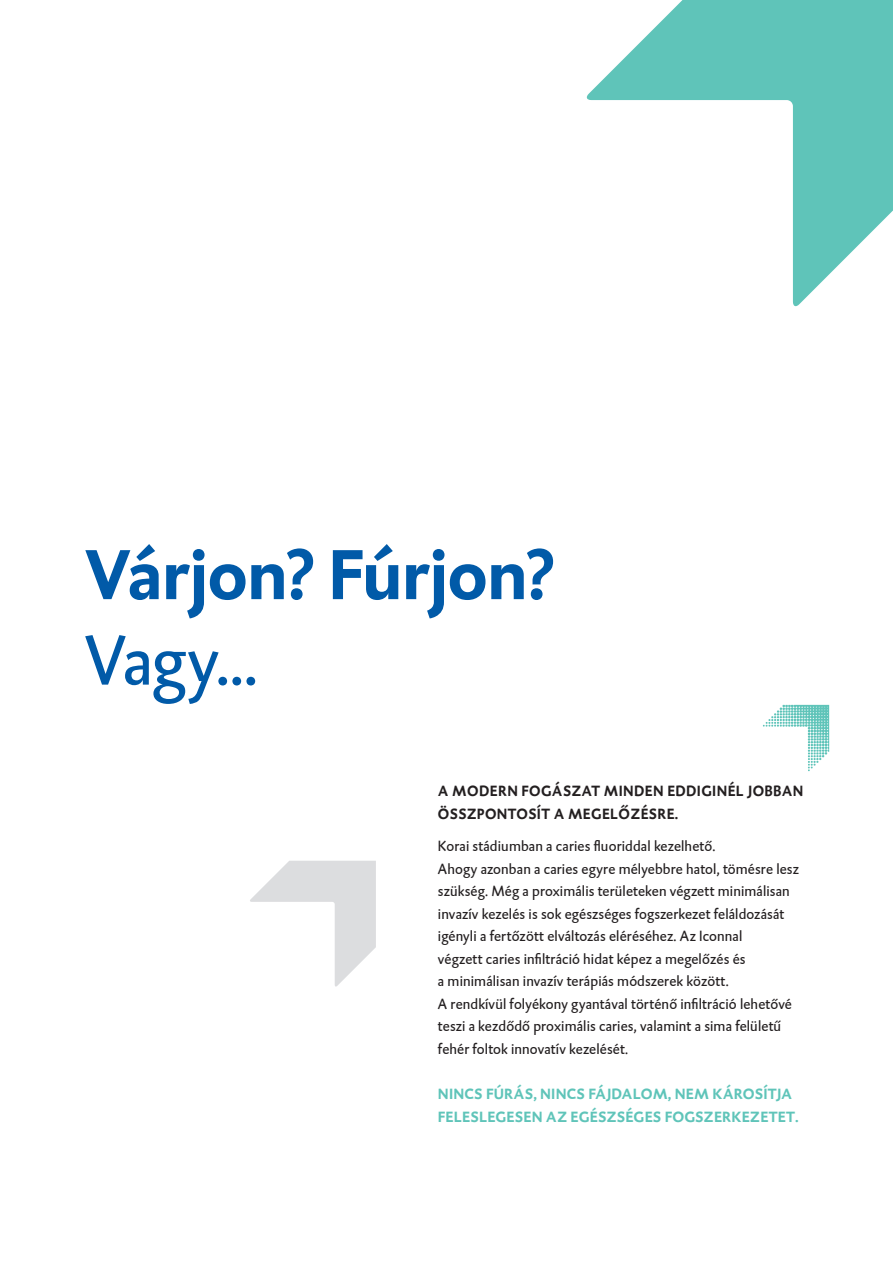
<style>
.page{position:relative;width:893px;height:1263px;background:#fff}
.page>*{position:absolute;margin:0;border:0;box-sizing:border-box;transform-origin:0 0}
.t1{font:700 72px "DTL Caspari Global";letter-spacing:-.015em;color:#015aa8}
.t2{font:72px "DTL Caspari Global";color:#015aa8}
.t3{font:15px/22.5px "DTL Caspari Global";letter-spacing:.01em;color:#231f20}
.t4{font:700 15px/22.5px "DTL Caspari Global";letter-spacing:.01em;color:#5fc4b9}
.t5{font:700 15px/22.5px "DTL Caspari Global";letter-spacing:.025em;color:#231f20}
</style>
<div class="page">
<svg style="left:586px;top:0;width:307px;height:307px"></svg>
<svg style="left:763px;top:705px;width:66px;height:66px"></svg>
<svg style="left:250px;top:861px;width:126px;height:126px"></svg>
<svg style="left:682px;top:0;width:211px;height:210px"></svg>
<h1 class="t1" style="left:85px;top:532px;width:470px">Várjon? Fúrjon?</h1>
<h1 class="t2" style="left:85px;top:618px;width:174px">Vagy...</h1>
<p class="t5" style="left:438px;top:780px;width:367px">A MODERN FOGÁSZAT MINDEN EDDIGINÉL JOBBAN<br>ÖSSZPONTOSÍT A MEGELŐZÉSRE.</p>
<p class="t3" style="left:438px;top:835px;width:363px">Korai stádiumban a caries fluoriddal kezelhető.<br>Ahogy azonban a caries egyre mélyebbre hatol, tömésre lesz szükség. Még a proximális területeken végzett minimálisan invazív kezelés is sok egészséges fogszerkezet feláldozását igényli a fertőzött elváltozás eléréséhez. Az Iconnal<br>végzett caries infiltráció hidat képez a megelőzés és<br>a minimálisan invazív terápiás módszerek között.<br>A rendkívül folyékony gyantával történő infiltráció lehetővé teszi a kezdődő proximális caries, valamint a sima felületű fehér foltok innovatív kezelését.</p>
<p class="t4" style="left:438px;top:1083px;width:362px">NINCS FÚRÁS, NINCS FÁJDALOM, NEM KÁROSÍTJA<br>FELESLEGESEN AZ EGÉSZSÉGES FOGSZERKEZETET.</p>
</div>
